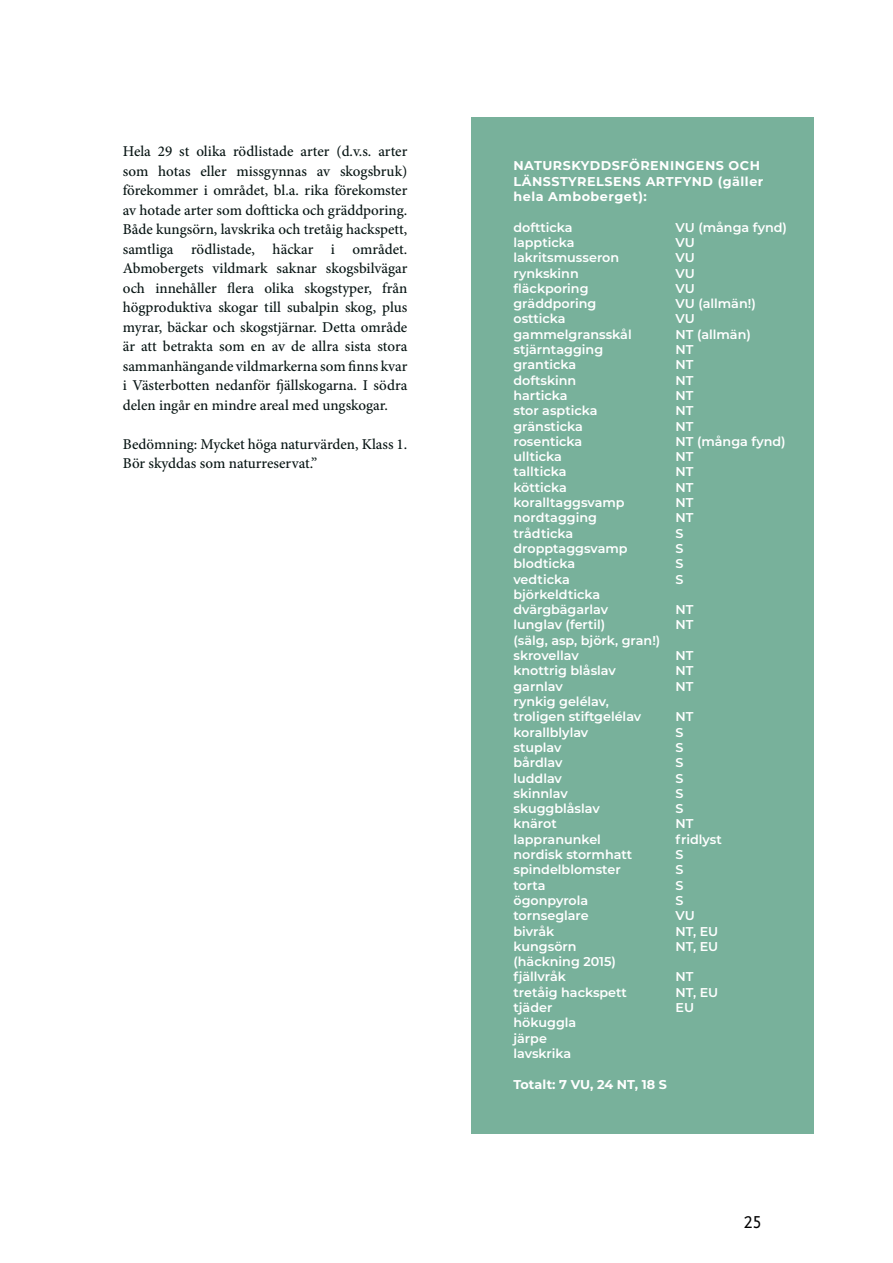
<style>
.page{position:relative;width:893px;height:1263px;background:#fff}
.page>*{position:absolute;margin:0;border:0;box-sizing:border-box;transform-origin:0 0}
.t1{font:18px "Scala Sans Regular LFSC";color:#000}
.t2{font:500 15px/19.5px "Minion Pro";color:#081514;text-align:justify}
.t3{font:600 12.75px/15.3px "Montserrat";color:#fff}
.t4{font:700 12.75px/15.3px "Montserrat";letter-spacing:.04em;color:#fff}
.t5{font:700 12.75px "Montserrat";color:#fff}
</style>
<div class="page">
<div style="left:471px;top:117px;width:343px;height:1017px;background:#78b19b"></div>
<p class="t2" style="left:123px;top:142px;width:286px">Hela 29 st olika rödlistade arter (d.v.s. arter som hotas eller missgynnas av skogsbruk) förekommer i området, bl.a. rika förekomster av hotade arter som doftticka och gräddporing.<br>Både kungsörn, lavskrika och tretåig hackspett, samtliga rödlistade, häckar i området.<br>Abmobergets vildmark saknar skogsbilvägar och innehåller flera olika skogstyper, från högproduktiva skogar till subalpin skog, plus myrar, bäckar och skogstjärnar. Detta område är att betrakta som en av de allra sista stora sammanhängande vildmarkerna som finns kvar i Västerbotten nedanför fjällskogarna. I södra delen ingår en mindre areal med ungskogar.</p>
<p class="t2" style="left:123px;top:434px;width:286px">Bedömning: Mycket höga naturvärden, Klass 1.<br>Bör skyddas som naturreservat.”</p>
<p class="t4" style="left:513px;top:158px;width:251px">NATURSKYDDSFÖRENINGENS OCH<br>LÄNSSTYRELSENS ARTFYND (gäller hela Amboberget):</p>
<p class="t3" style="left:513px;top:219px;width:61px">doftticka</p>
<p class="t3" style="left:675px;top:219px;width:113px">VU (många fynd)</p>
<p class="t3" style="left:513px;top:234px;width:63px">lappticka</p>
<p class="t3" style="left:675px;top:234px;width:21px">VU</p>
<p class="t3" style="left:513px;top:249px;width:107px">lakritsmusseron</p>
<p class="t3" style="left:675px;top:249px;width:21px">VU</p>
<p class="t3" style="left:513px;top:265px;width:67px">rynkskinn</p>
<p class="t3" style="left:675px;top:265px;width:21px">VU</p>
<p class="t3" style="left:513px;top:280px;width:77px">fläckporing</p>
<p class="t3" style="left:675px;top:280px;width:21px">VU</p>
<p class="t3" style="left:513px;top:295px;width:85px">gräddporing</p>
<p class="t3" style="left:675px;top:295px;width:82px">VU (allmän!)</p>
<p class="t3" style="left:513px;top:311px;width:54px">ostticka</p>
<p class="t3" style="left:675px;top:311px;width:21px">VU</p>
<p class="t3" style="left:513px;top:326px;width:120px">gammelgransskål</p>
<p class="t3" style="left:675px;top:326px;width:77px">NT (allmän)</p>
<p class="t3" style="left:513px;top:341px;width:91px">stjärntagging</p>
<p class="t3" style="left:675px;top:341px;width:20px">NT</p>
<p class="t3" style="left:513px;top:357px;width:64px">granticka</p>
<p class="t3" style="left:675px;top:357px;width:20px">NT</p>
<p class="t3" style="left:513px;top:372px;width:64px">doftskinn</p>
<p class="t3" style="left:675px;top:372px;width:20px">NT</p>
<p class="t3" style="left:513px;top:387px;width:56px">harticka</p>
<p class="t3" style="left:675px;top:387px;width:20px">NT</p>
<p class="t3" style="left:513px;top:402px;width:86px">stor aspticka</p>
<p class="t3" style="left:675px;top:402px;width:20px">NT</p>
<p class="t3" style="left:513px;top:418px;width:71px">gränsticka</p>
<p class="t3" style="left:675px;top:418px;width:20px">NT</p>
<p class="t3" style="left:513px;top:433px;width:70px">rosenticka</p>
<p class="t3" style="left:675px;top:433px;width:112px">NT (många fynd)</p>
<p class="t3" style="left:513px;top:448px;width:50px">ullticka</p>
<p class="t3" style="left:675px;top:448px;width:20px">NT</p>
<p class="t3" style="left:513px;top:464px;width:55px">tallticka</p>
<p class="t3" style="left:675px;top:464px;width:20px">NT</p>
<p class="t3" style="left:513px;top:479px;width:55px">kötticka</p>
<p class="t3" style="left:675px;top:479px;width:20px">NT</p>
<p class="t3" style="left:513px;top:494px;width:113px">koralltaggsvamp</p>
<p class="t3" style="left:675px;top:494px;width:20px">NT</p>
<p class="t3" style="left:513px;top:510px;width:85px">nordtagging</p>
<p class="t3" style="left:675px;top:510px;width:20px">NT</p>
<p class="t3" style="left:513px;top:525px;width:61px">trådticka</p>
<p class="t3" style="left:675px;top:525px;width:10px">S</p>
<p class="t3" style="left:513px;top:540px;width:116px">dropptaggsvamp</p>
<p class="t3" style="left:675px;top:540px;width:10px">S</p>
<p class="t3" style="left:513px;top:555px;width:63px">blodticka</p>
<p class="t3" style="left:675px;top:555px;width:10px">S</p>
<p class="t3" style="left:513px;top:571px;width:58px">vedticka</p>
<p class="t3" style="left:675px;top:571px;width:10px">S</p>
<p class="t3" style="left:513px;top:586px;width:96px">björkeldticka dvärgbägarlav</p>
<p class="t3" style="left:675px;top:601px;width:20px">NT</p>
<p class="t3" style="left:513px;top:617px;width:93px">lunglav (fertil)</p>
<p class="t3" style="left:675px;top:617px;width:20px">NT</p>
<p class="t3" style="left:513px;top:632px;width:148px">(sälg, asp, björk, gran!) skrovellav</p>
<p class="t3" style="left:675px;top:647px;width:20px">NT</p>
<p class="t3" style="left:513px;top:663px;width:104px">knottrig blåslav</p>
<p class="t3" style="left:675px;top:663px;width:20px">NT</p>
<p class="t3" style="left:513px;top:678px;width:51px">garnlav</p>
<p class="t3" style="left:675px;top:678px;width:20px">NT</p>
<p class="t3" style="left:513px;top:693px;width:129px">rynkig gelélav, troligen stiftgelélav</p>
<p class="t3" style="left:675px;top:708px;width:20px">NT</p>
<p class="t3" style="left:513px;top:724px;width:76px">korallblylav</p>
<p class="t3" style="left:675px;top:724px;width:10px">S</p>
<p class="t3" style="left:513px;top:739px;width:50px">stuplav</p>
<p class="t3" style="left:675px;top:739px;width:10px">S</p>
<p class="t3" style="left:513px;top:754px;width:51px">bårdlav</p>
<p class="t3" style="left:675px;top:754px;width:10px">S</p>
<p class="t3" style="left:513px;top:770px;width:50px">luddlav</p>
<p class="t3" style="left:675px;top:770px;width:10px">S</p>
<p class="t3" style="left:513px;top:785px;width:56px">skinnlav</p>
<p class="t3" style="left:675px;top:785px;width:10px">S</p>
<p class="t3" style="left:513px;top:800px;width:88px">skuggblåslav</p>
<p class="t3" style="left:675px;top:800px;width:10px">S</p>
<p class="t3" style="left:513px;top:816px;width:45px">knärot</p>
<p class="t3" style="left:675px;top:816px;width:20px">NT</p>
<p class="t3" style="left:513px;top:831px;width:89px">lappranunkel</p>
<p class="t3" style="left:675px;top:831px;width:48px">fridlyst</p>
<p class="t3" style="left:513px;top:846px;width:120px">nordisk stormhatt</p>
<p class="t3" style="left:675px;top:846px;width:10px">S</p>
<p class="t3" style="left:513px;top:861px;width:109px">spindelblomster</p>
<p class="t3" style="left:675px;top:861px;width:10px">S</p>
<p class="t3" style="left:513px;top:877px;width:34px">torta</p>
<p class="t3" style="left:675px;top:877px;width:10px">S</p>
<p class="t3" style="left:513px;top:892px;width:76px">ögonpyrola</p>
<p class="t3" style="left:675px;top:892px;width:10px">S</p>
<p class="t3" style="left:513px;top:907px;width:77px">tornseglare</p>
<p class="t3" style="left:675px;top:907px;width:21px">VU</p>
<p class="t3" style="left:513px;top:923px;width:42px">bivråk</p>
<p class="t3" style="left:675px;top:923px;width:44px">NT, EU</p>
<p class="t3" style="left:513px;top:938px;width:65px">kungsörn</p>
<p class="t3" style="left:675px;top:938px;width:44px">NT, EU</p>
<p class="t3" style="left:513px;top:953px;width:104px">(häckning 2015) fjällvråk</p>
<p class="t3" style="left:675px;top:969px;width:20px">NT</p>
<p class="t3" style="left:513px;top:984px;width:115px">tretåig hackspett</p>
<p class="t3" style="left:675px;top:984px;width:44px">NT, EU</p>
<p class="t3" style="left:513px;top:999px;width:41px">tjäder</p>
<p class="t3" style="left:675px;top:999px;width:20px">EU</p>
<p class="t3" style="left:513px;top:1014px;width:64px">hökuggla järpe lavskrika</p>
<p class="t5" style="left:513px;top:1075px;width:155px">Totalt: 7 VU, 24 NT, 18 S</p>
<h1 class="t1" style="left:744px;top:1212px;width:19px">25</h1>
</div>
